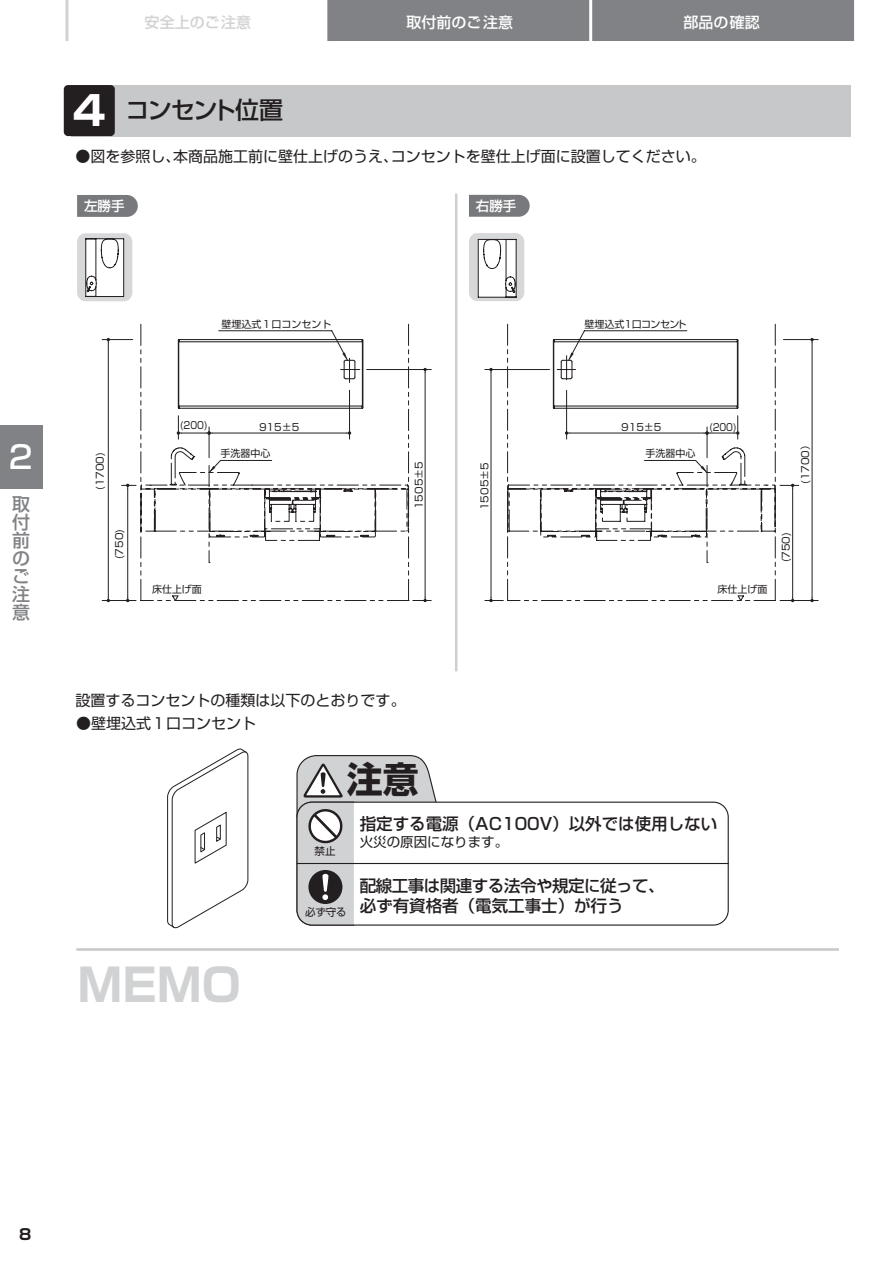
<style>
.page{position:relative;width:893px;height:1263px;background:#fff}
.page>*{position:absolute;margin:0;border:0;box-sizing:border-box;transform-origin:0 0}
.t1{font:700 45px "Shin Go Pro";color:#d1d2d4}
.t2{font:700 36px "Shin Go Pro";color:#231f20}
.t3{font:500 31.5px "Shin Go Pro";color:#fff}
.t4{font:500 24px "Shin Go Pro";letter-spacing:-.045em;color:#231f20}
.t5{font:500 18px/18px "Shin Go Pro";color:#808285;text-align:justify}
.t6{font:500 16.5px/19.8px "Shin Go Pro";letter-spacing:-.03em;color:#231f20}
.t7{font:500 16.5px "Shin Go Pro";color:#231f20}
.t8{font:15px "Shin Go Pro";color:#231f20}
.t9{font:500 15px "Shin Go Pro";color:#fff}
.t10{font:500 15px "Shin Go Pro";color:#d1d2d4}
.t11{font:700 15px "Shin Go Pro";color:#231f20}
.t12{font:13.5px "Shin Go Pro";color:#231f20}
.t13{font:500 13.5px "Shin Go Pro";color:#fff}
.t14{font:10.5px "Shin Go Pro";letter-spacing:-.01em;color:#231f20}
.t15{font:10.05px "Shin Go Pro";color:#231f20}
.t16{font:10.05px "Shin Go Pro";letter-spacing:-.055em;color:#231f20}
.t17{font:10.05px "Shin Go Pro";color:#231f20;scale:.9 1}
.s1{font-weight:700;font-size:40.5px;color:#fff}
</style>
<div class="page">
<hr style="left:455px;top:195px;width:2px;height:475px;background:#cecfd1">
<svg style="left:77px;top:195px;width:61px;height:22px"></svg>
<svg style="left:469px;top:195px;width:61px;height:22px"></svg>
<div style="left:77px;top:233px;width:55px;height:68px;background:#d7d8da;border-radius:9px"></div>
<div style="left:469px;top:233px;width:55px;height:68px;background:#d7d8da;border-radius:9px"></div>
<svg style="left:167px;top:748px;width:82px;height:181px"></svg>
<svg style="left:85px;top:238px;width:39px;height:59px;background:#dad9d9"></svg>
<svg style="left:478px;top:239px;width:39px;height:59px;background:#dad9da"></svg>
<hr style="left:102px;top:600px;width:34px;height:1px;background:#231f20">
<hr style="left:102px;top:339px;width:31px;height:1px;background:#231f20">
<hr style="left:108px;top:343px;width:1px;height:254px;background:#231f20">
<hr style="left:780px;top:600px;width:38px;height:1px;background:#231f20">
<hr style="left:783px;top:339px;width:35px;height:1px;background:#231f20">
<hr style="left:812px;top:343px;width:1px;height:254px;background:#231f20">
<svg style="left:810px;top:597px;width:4px;height:5px"></svg>
<svg style="left:810px;top:338px;width:4px;height:5px"></svg>
<div style="left:71px;top:85px;width:779px;height:51px;background:#c7c8ca"></div>
<div style="left:64px;top:85px;width:51px;height:51px;background:#231f20;border-radius:4px"></div>
<div style="left:296px;top:802px;width:433px;height:124px;border:1px solid #231f20;border-radius:15px"></div>
<svg style="left:296px;top:755px;width:145px;height:171px"></svg>
<hr style="left:297px;top:863px;width:431px;height:1px;background:#231f20">
<hr style="left:78px;top:948px;width:760px;height:3px;background:#c7c8ca">
<svg style="left:485px;top:324px;width:314px;height:278px"></svg>
<hr style="left:553px;top:340px;width:1px;height:68px;background:#231f20">
<hr style="left:737px;top:340px;width:1px;height:68px;background:#231f20">
<svg style="left:122px;top:324px;width:309px;height:278px"></svg>
<hr style="left:362px;top:340px;width:1px;height:68px;background:#231f20">
<hr style="left:178px;top:340px;width:1px;height:68px;background:#231f20">
<div style="left:330px;top:0;width:521px;height:41px;background:#808285"></div>
<hr style="left:65px;top:0;width:3px;height:41px;background:#d1d2d4">
<hr style="left:851px;top:0;width:3px;height:41px;background:#808285">
<hr style="left:327px;top:0;width:3px;height:41px;background:#808285">
<hr style="left:589px;top:0;width:3px;height:41px;background:#fff">
<div style="left:0;top:425px;width:42px;height:64px;background:#808285"></div>
<h3 class="t3" style="left:9px;top:431px;width:25px">2</h3>
<p class="t5" style="left:12px;top:493px;width:19px">取付前のご注意</p>
<p class="t10" style="left:145px;top:10px;width:108px">安全上のご注意</p>
<p class="t9" style="left:406px;top:10px;width:108px">取付前のご注意</p>
<p class="t9" style="left:683px;top:10px;width:78px">部品の確認</p>
<h3 class="t4" style="left:73px;top:90px;width:212px"><span class="s1">4</span> コンセント位置</h3>
<p class="t8" style="left:76px;top:144px;width:324px">●図を参照し、本商品施工前に壁仕上げのうえ、</p>
<p class="t8" style="left:391px;top:144px;width:316px">コンセントを壁仕上げ面に設置してください。</p>
<p class="t13" style="left:84px;top:195px;width:42px">左勝手</p>
<p class="t13" style="left:476px;top:195px;width:42px">右勝手</p>
<p class="t15" style="left:222px;top:316px;width:111px">壁埋込式１口コンセント</p>
<p class="t16" style="left:584px;top:316px;width:104px">壁埋込式１口コンセント</p>
<p class="t15" style="left:92px;top:490px;width:39px;rotate:-90deg">(1700)</p>
<p class="t15" style="left:111px;top:559px;width:32px;rotate:-90deg">(750)</p>
<p class="t17" style="left:180px;top:416px;width:32px">(200)</p>
<p class="t15" style="left:259px;top:419px;width:42px">915±5</p>
<p class="t15" style="left:621px;top:419px;width:42px">915±5</p>
<p class="t17" style="left:709px;top:419px;width:32px">(200)</p>
<p class="t15" style="left:221px;top:445px;width:51px">手洗器中心</p>
<p class="t15" style="left:645px;top:445px;width:51px">手洗器中心</p>
<p class="t15" style="left:152px;top:581px;width:51px">床仕上げ面</p>
<p class="t15" style="left:411px;top:509px;width:49px;rotate:-90deg">1505±5</p>
<p class="t15" style="left:476px;top:510px;width:49px;rotate:-90deg">1505±5</p>
<p class="t15" style="left:718px;top:581px;width:51px">床仕上げ面</p>
<p class="t15" style="left:797px;top:484px;width:45px;rotate:-90deg">(1700）</p>
<p class="t15" style="left:778px;top:562px;width:32px;rotate:-90deg">(750)</p>
<p class="t8" style="left:76px;top:688px;width:332px">設置するコンセントの種類は以下のとおりです。</p>
<p class="t8" style="left:76px;top:711px;width:181px">●壁埋込式１口コンセント</p>
<h1 class="t1" style="left:78px;top:949px;width:165px">MEMO</h1>
<p class="t14" style="left:315px;top:842px;width:22px">禁止</p>
<h2 class="t2" style="left:347px;top:751px;width:73px">注意</h2>
<p class="t7" style="left:360px;top:811px;width:359px">指定する電源（AC100V）以外では使用しない</p>
<p class="t12" style="left:360px;top:830px;width:150px">火災の原因になります。</p>
<p class="t14" style="left:305px;top:903px;width:43px">必ず守る</p>
<p class="t6" style="left:360px;top:874px;width:306px">配線工事は関連する法令や規定に従って、必ず有資格者（電気工事士）が行う</p>
<p class="t11" style="left:19px;top:1222px;width:14px">8</p>
</div>
